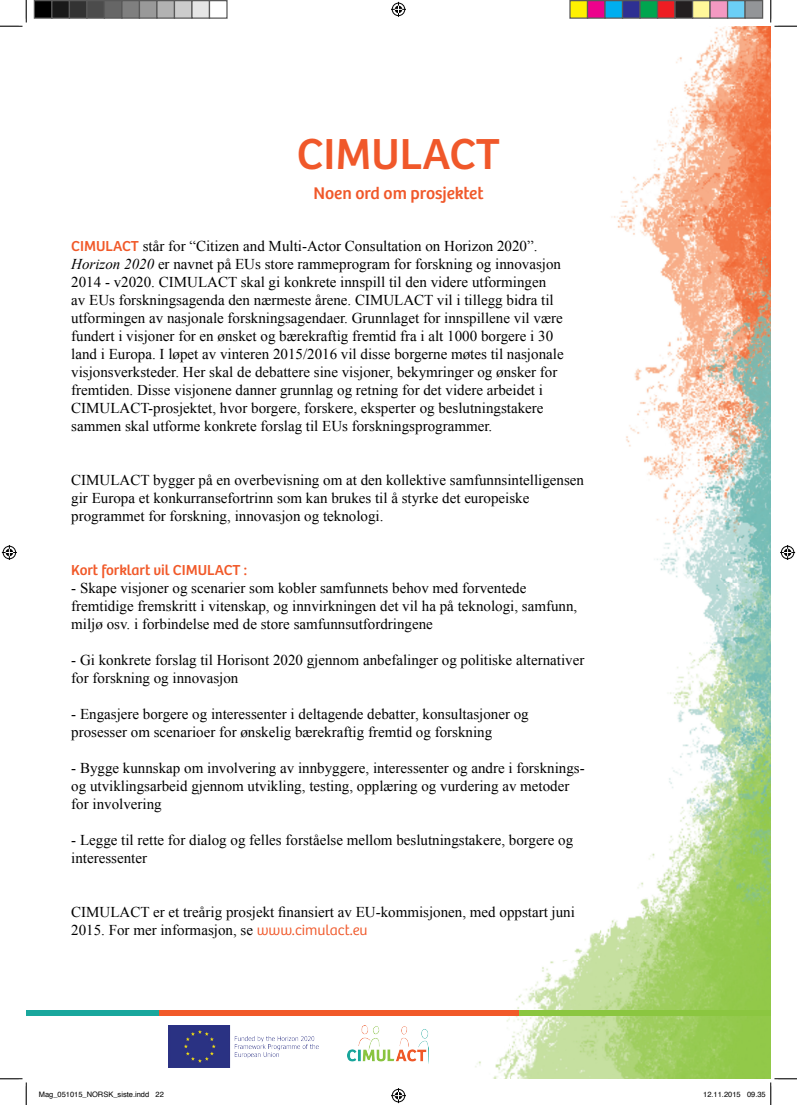
<style>
.page{position:relative;width:797px;height:1105px;background:#fff}
.page>*{position:absolute;margin:0;border:0;box-sizing:border-box;transform-origin:0 0}
.t1{font:45px "Bree";color:#f0582a}
.t2{font:17.5px "Bree";color:#f0582a}
.t3{font:15px/18px "Times New Roman";color:#000}
.t4{font:15px "Bree";color:#f15929}
.t5{font:7.5px "Helvetica";color:#000}
.s1{font-family:"Bree";color:#f15929}
.s2{font-style:italic}
.s3{font-family:"Bree";font-weight:300;color:#f0582a}
</style>
<div class="page">
<img style="left:168px;top:26px;width:602px;height:1053px">
<div style="left:26px;top:1010px;width:151px;height:6px;background:#19a79d"></div>
<div style="left:478px;top:1010px;width:292px;height:6px;background:#8bc640"></div>
<div style="left:159px;top:1010px;width:360px;height:6px;background:#f15929"></div>
<img style="left:347px;top:1026px;width:81px;height:41px">
<img style="left:168px;top:1026px;width:152px;height:41px">
<svg style="left:0;top:0;width:27px;height:27px"></svg>
<svg style="left:0;top:1078px;width:27px;height:27px"></svg>
<svg style="left:770px;top:0;width:27px;height:27px"></svg>
<svg style="left:391px;top:2px;width:15px;height:15px"></svg>
<svg style="left:391px;top:1088px;width:15px;height:15px"></svg>
<svg style="left:2px;top:545px;width:15px;height:15px"></svg>
<svg style="left:780px;top:545px;width:15px;height:15px"></svg>
<div style="left:34px;top:1px;width:18px;height:17px;background:#000"></div>
<div style="left:34px;top:0;width:18px;height:19px;border:1px solid #595959"></div>
<div style="left:52px;top:1px;width:17px;height:17px;background:#191919"></div>
<div style="left:51px;top:0;width:19px;height:19px;border:1px solid #595959"></div>
<div style="left:69px;top:1px;width:18px;height:17px;background:#333"></div>
<div style="left:69px;top:0;width:19px;height:19px;border:1px solid #595959"></div>
<div style="left:87px;top:1px;width:17px;height:17px;background:#4c4c4c"></div>
<div style="left:86px;top:0;width:19px;height:19px;border:1px solid #595959"></div>
<div style="left:104px;top:1px;width:18px;height:17px;background:#666"></div>
<div style="left:104px;top:0;width:18px;height:19px;border:1px solid #595959"></div>
<div style="left:122px;top:1px;width:17px;height:17px;background:#7f7f7f"></div>
<div style="left:121px;top:0;width:19px;height:19px;border:1px solid #595959"></div>
<div style="left:139px;top:1px;width:18px;height:17px;background:#999"></div>
<div style="left:139px;top:0;width:19px;height:19px;border:1px solid #595959"></div>
<div style="left:157px;top:1px;width:17px;height:17px;background:#b2b2b2"></div>
<div style="left:156px;top:0;width:19px;height:19px;border:1px solid #595959"></div>
<div style="left:174px;top:1px;width:18px;height:17px;background:#ccc"></div>
<div style="left:174px;top:0;width:18px;height:19px;border:1px solid #595959"></div>
<div style="left:192px;top:1px;width:17px;height:17px;background:#e5e5e5"></div>
<div style="left:191px;top:0;width:19px;height:19px;border:1px solid #595959"></div>
<div style="left:209px;top:0;width:19px;height:19px;border:1px solid #595959"></div>
<div style="left:570px;top:1px;width:17px;height:17px;background:#fff101"></div>
<div style="left:569px;top:0;width:19px;height:19px;border:1px solid #595959"></div>
<div style="left:587px;top:1px;width:18px;height:17px;background:#ed028c"></div>
<div style="left:587px;top:0;width:18px;height:19px;border:1px solid #595959"></div>
<div style="left:605px;top:1px;width:17px;height:17px;background:#00aeef"></div>
<div style="left:604px;top:0;width:19px;height:19px;border:1px solid #595959"></div>
<div style="left:622px;top:1px;width:18px;height:17px;background:#2e3092"></div>
<div style="left:622px;top:0;width:18px;height:19px;border:1px solid #595959"></div>
<div style="left:640px;top:1px;width:17px;height:17px;background:#00a54f"></div>
<div style="left:639px;top:0;width:19px;height:19px;border:1px solid #595959"></div>
<div style="left:657px;top:1px;width:18px;height:17px;background:#ee1d23"></div>
<div style="left:657px;top:0;width:18px;height:19px;border:1px solid #595959"></div>
<div style="left:675px;top:1px;width:17px;height:17px;background:#231f20"></div>
<div style="left:674px;top:0;width:19px;height:19px;border:1px solid #595959"></div>
<div style="left:692px;top:1px;width:18px;height:17px;background:#fff79a"></div>
<div style="left:692px;top:0;width:18px;height:19px;border:1px solid #595959"></div>
<div style="left:710px;top:1px;width:17px;height:17px;background:#f499c2"></div>
<div style="left:709px;top:0;width:19px;height:19px;border:1px solid #595959"></div>
<div style="left:727px;top:1px;width:18px;height:17px;background:#6bcff6"></div>
<div style="left:727px;top:0;width:18px;height:19px;border:1px solid #595959"></div>
<div style="left:745px;top:1px;width:17px;height:17px;background:#939598"></div>
<div style="left:744px;top:0;width:19px;height:19px;border:1px solid #595959"></div>
<svg style="left:703px;top:1078px;width:94px;height:27px"></svg>
<h1 class="t1" style="left:297px;top:127px;width:205px">CIMULACT</h1>
<p class="t2" style="left:313px;top:183px;width:171px">Noen ord om prosjektet</p>
<p class="t3" style="left:71px;top:237px;width:494px"><span class="s1">CIMULACT</span> står for “Citizen and Multi-Actor Consultation on Horizon 2020”.<br><span class="s2">Horizon 2020</span> er navnet på EUs store rammeprogram for forskning og innovasjon 2014 - v2020. CIMULACT skal gi konkrete innspill til den videre utformingen av EUs forskningsagenda den nærmeste årene. CIMULACT vil i tillegg bidra til utformingen av nasjonale forskningsagendaer. Grunnlaget for innspillene vil være fundert i visjoner for en ønsket og bærekraftig fremtid fra i alt 1000 borgere i 30 land i Europa. I løpet av vinteren 2015/2016 vil disse borgerne møtes til nasjonale visjonsverksteder. Her skal de debattere sine visjoner, bekymringer og ønsker for fremtiden. Disse visjonene danner grunnlag og retning for det videre arbeidet i CIMULACT-prosjektet, hvor borgere, forskere, eksperter og beslutningstakere sammen skal utforme konkrete forslag til EUs forskningsprogrammer.</p>
<p class="t3" style="left:71px;top:471px;width:514px">CIMULACT bygger på en overbevisning om at den kollektive samfunnsintelligensen gir Europa et konkurransefortrinn som kan brukes til å styrke det europeiske programmet for forskning, innovasjon og teknologi.</p>
<p class="t4" style="left:71px;top:561px;width:177px">Kort forklart vil CIMULACT :</p>
<p class="t3" style="left:71px;top:579px;width:507px">- Skape visjoner og scenarier som kobler samfunnets behov med forventede fremtidige fremskritt i vitenskap, og innvirkningen det vil ha på teknologi, samfunn, miljø osv. i forbindelse med de store samfunnsutfordringene</p>
<p class="t3" style="left:71px;top:651px;width:514px">- Gi konkrete forslag til Horisont 2020 gjennom anbefalinger og politiske alternativer for forskning og innovasjon</p>
<p class="t3" style="left:71px;top:705px;width:459px">- Engasjere borgere og interessenter i deltagende debatter, konsultasjoner og prosesser om scenarioer for ønskelig bærekraftig fremtid og forskning</p>
<p class="t3" style="left:71px;top:759px;width:515px">- Bygge kunnskap om involvering av innbyggere, interessenter og andre i forsknings&shy;og utviklingsarbeid gjennom utvikling, testing, opplæring og vurdering av metoder for involvering</p>
<p class="t3" style="left:71px;top:831px;width:503px">- Legge til rette for dialog og felles forståelse mellom beslutningstakere, borgere og interessenter</p>
<p class="t3" style="left:71px;top:903px;width:505px">CIMULACT er et treårig prosjekt finansiert av EU-kommisjonen, med oppstart juni<br>2015. For mer informasjon, se <span class="s3">www.cimulact.eu</span></p>
<p class="t5" style="left:39px;top:1092px;width:127px">Mag_051015_NORSK_siste.indd 22</p>
<p class="t5" style="left:703px;top:1092px;width:64px">12.11.2015 09.35</p>
</div>
